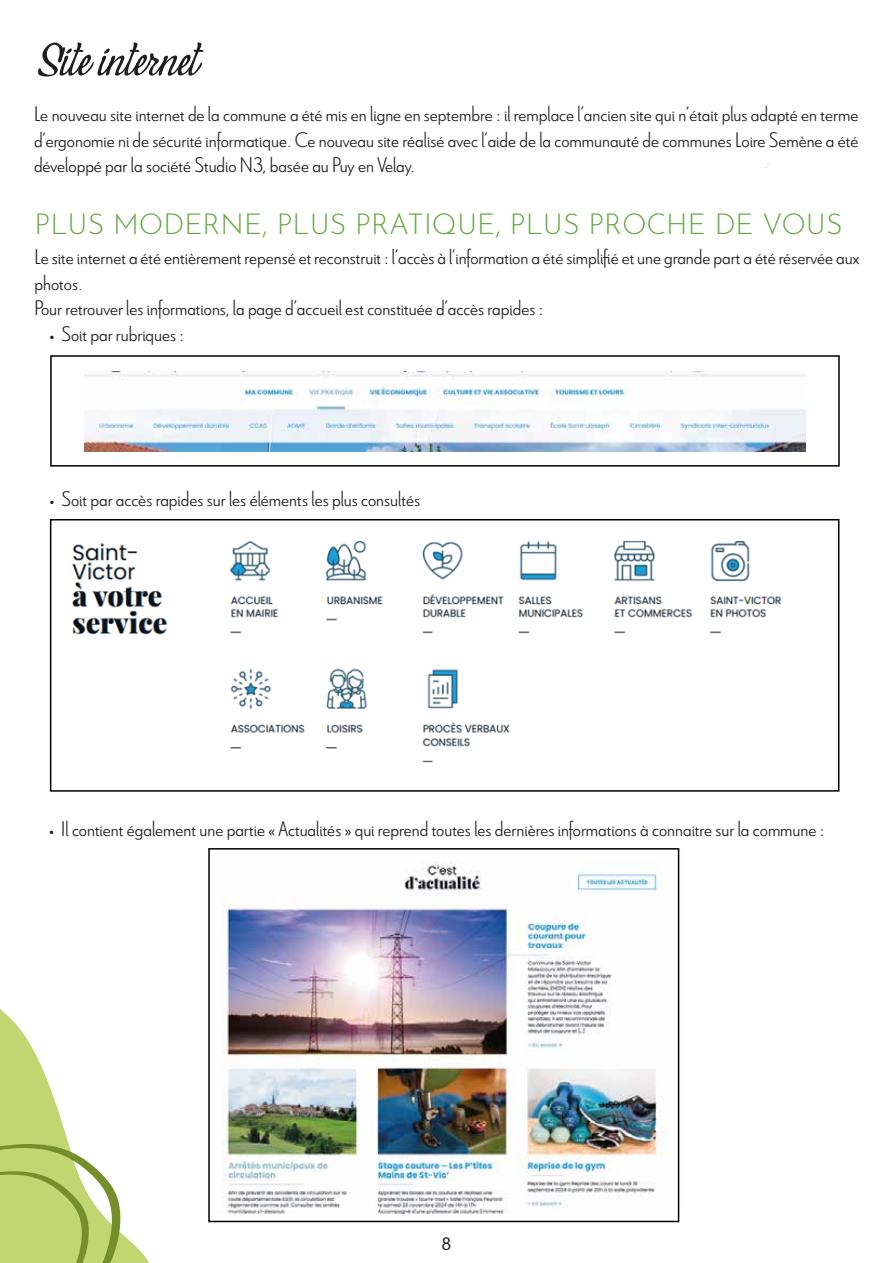
<style>
.page{position:relative;width:893px;height:1263px;background:#fff}
.page>*{position:absolute;margin:0;border:0;box-sizing:border-box;transform-origin:0 0}
.t1{font:52.5px "PF Sign Skript";color:#1d1d1b}
.t2{font:300 28.5px "Josefin Sans";color:#64a63d}
.t3{font:300 21px/25.5px "Le Havre Rounded";color:#1d1d1b;text-align:justify}
.t4{font:18px "Le Havre Rounded";color:#1d1d1b}
</style>
<div class="page">
<svg style="left:0;top:1009px;width:149px;height:254px"></svg>
<img style="left:49px;top:519px;width:791px;height:273px">
<div style="left:50px;top:519px;width:789px;height:273px;border:2px solid #000"></div>
<img style="left:84px;top:371px;width:721px;height:80px">
<div style="left:50px;top:355px;width:790px;height:112px;border:2px solid #000"></div>
<img style="left:222px;top:848px;width:458px;height:365px">
<div style="left:208px;top:848px;width:471px;height:374px;border:2px solid #000"></div>
<h1 class="t1" style="left:36px;top:31px;width:162px">Site internet</h1>
<p class="t3" style="left:34px;top:102px;width:826px">Le nouveau site internet de la commune a été mis en ligne en septembre : il remplace l’ancien site qui n’était plus adapté en terme d’ergonomie ni de sécurité informatique. Ce nouveau site réalisé avec l’aide de la communauté de communes Loire Semène a été développé par la société Studio N3, basée au Puy en Velay.</p>
<h2 class="t2" style="left:35px;top:202px;width:810px">PLUS MODERNE, PLUS PRATIQUE, PLUS PROCHE DE VOUS</h2>
<p class="t3" style="left:35px;top:245px;width:826px;text-align:left">Le site internet a été entièrement repensé et reconstruit : l’accès à l’information a été simplifié et une grande part a été réservée aux photos.<br>Pour retrouver les informations, la page d’accueil est constituée d’accès rapides :</p>
<p class="t3" style="left:49px;top:321px;width:137px">• Soit par rubriques :</p>
<p class="t3" style="left:49px;top:486px;width:373px">• Soit par accès rapides sur les éléments les plus consultés</p>
<p class="t3" style="left:49px;top:817px;width:777px">• Il contient également une partie « Actualités » qui reprend toutes les dernières informations à connaitre sur la commune :</p>
<p class="t4" style="left:442px;top:1233px;width:11px">8</p>
</div>
